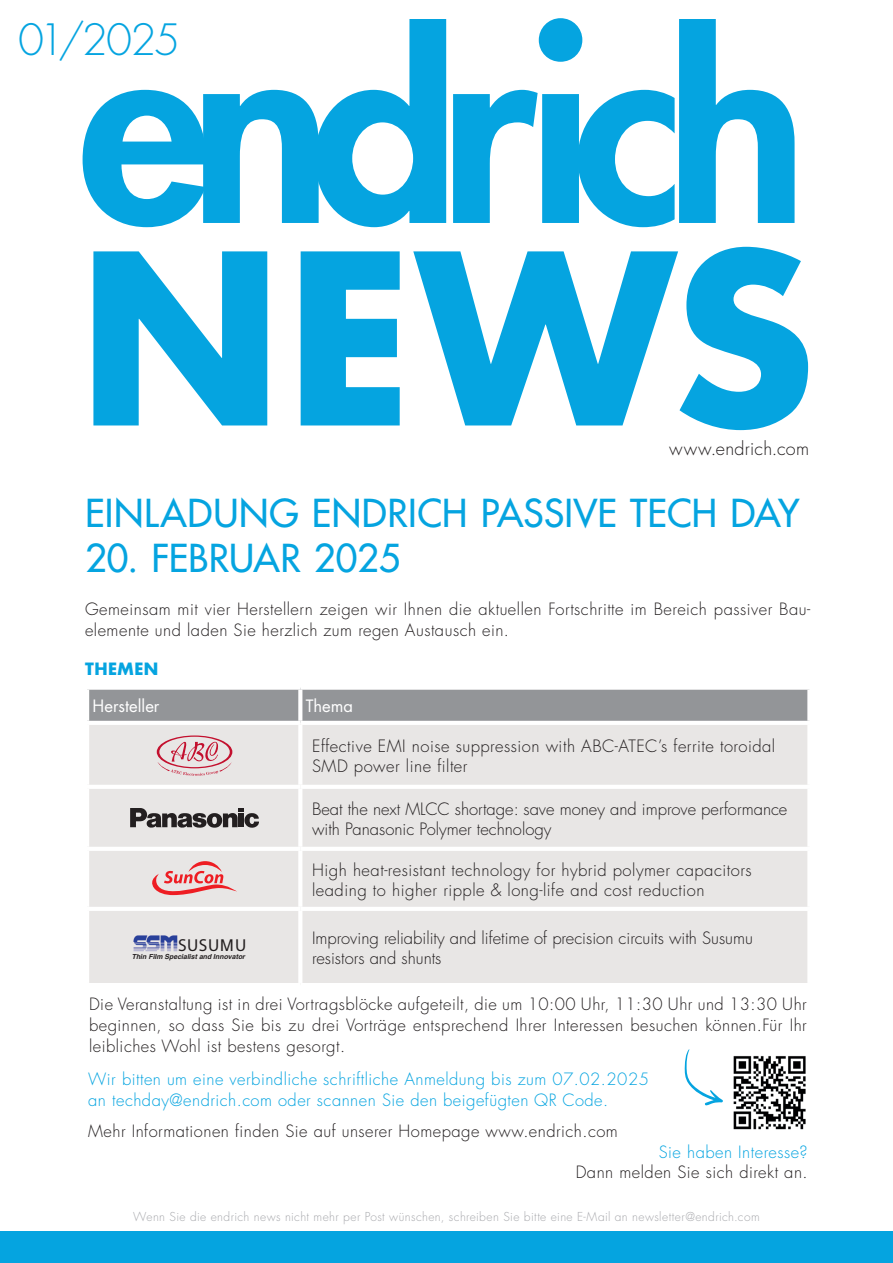
<style>
.page{position:relative;width:893px;height:1263px;background:#fff}
.page>*{position:absolute;margin:0;border:0;box-sizing:border-box;transform-origin:0 0}
.t1{font:800 262.5px "Futura LT Pro";letter-spacing:-.075em;color:#05a4e0}
.t2{font:700 230.85px "Futura LT Pro";color:#05a4e0}
.t3{font:300 42px "Futura LT Pro";letter-spacing:-.045em;color:#05a4e0}
.t4{font:500 37.5px "Futura LT Pro";letter-spacing:.005em;color:#05a4e0}
.t5{font:300 18px "Futura LT Pro";letter-spacing:.015em;color:#231f20}
.t6{font:17.4px "Myriad";color:#231f20}
.t7{font:300 16.65px/20px "Futura LT Pro";letter-spacing:.03em;color:#231f20}
.t8{font:300 16.65px/20px "Futura LT Pro";letter-spacing:.01em;color:#231f20}
.t9{font:16.65px "Futura LT Pro";color:#fff}
.t10{font:300 16.5px/21px "Futura LT Pro";letter-spacing:.03em;color:#231f20}
.t11{font:300 16.5px/21px "Futura LT Pro";letter-spacing:.03em;color:#05a4e0}
.t12{font:700 16.5px "Futura LT Pro";letter-spacing:.03em;color:#05a4e0}
.t13{font:300 12px "Futura LT Pro";letter-spacing:.03em;color:#a8a9ad}
.t14{font:italic 700 6.9px "Helvetica";color:#231f20}
.s1{font-family:"Helvetica";font-size:16.35px}
</style>
<div class="page">
<div style="left:0;top:1231px;width:893px;height:32px;background:#05a4e0"></div>
<img style="left:734px;top:1056px;width:72px;height:74px">
<div style="left:89px;top:690px;width:718px;height:31px;background:#939598"></div>
<div style="left:89px;top:725px;width:718px;height:258px;background:#e8e6e5"></div>
<svg style="left:298px;top:690px;width:4px;height:31px"></svg>
<svg style="left:807px;top:690px;width:2px;height:31px"></svg>
<hr style="left:298px;top:725px;width:4px;height:60px;background:#fff">
<hr style="left:85px;top:785px;width:215px;height:4px;background:#fff">
<hr style="left:300px;top:785px;width:511px;height:4px;background:#fff">
<hr style="left:298px;top:789px;width:4px;height:58px;background:#fff">
<hr style="left:85px;top:847px;width:215px;height:4px;background:#fff">
<hr style="left:300px;top:847px;width:511px;height:4px;background:#fff">
<hr style="left:298px;top:851px;width:4px;height:56px;background:#fff">
<hr style="left:85px;top:907px;width:215px;height:4px;background:#fff">
<hr style="left:300px;top:907px;width:511px;height:4px;background:#fff">
<hr style="left:298px;top:911px;width:4px;height:72px;background:#fff">
<svg style="left:157px;top:735px;width:75px;height:41px;background:#e0bbc0"></svg>
<svg style="left:152px;top:861px;width:85px;height:34px;background:#e9b1b2"></svg>
<img style="left:133px;top:934px;width:44px;height:17px">
<svg style="left:130px;top:808px;width:129px;height:20px;background:#7d7a7a"></svg>
<svg style="left:684px;top:1049px;width:39px;height:56px"></svg>
<h1 class="t1" style="left:79px;top:-73px;width:730px">endrich</h1>
<h2 class="t2" style="left:79px;top:161px;width:738px">NEWS</h2>
<h3 class="t3" style="left:18px;top:12px;width:164px">01/2025</h3>
<p class="t5" style="left:669px;top:436px;width:142px">www.endrich.com</p>
<h3 class="t4" style="left:85px;top:485px;width:716px">EINLADUNG ENDRICH PASSIVE TECH DAY</h3>
<h3 class="t4" style="left:85px;top:530px;width:317px">20. FEBRUAR 2025</h3>
<p class="t10" style="left:85px;top:599px;width:727px">Gemeinsam mit vier Herstellern zeigen wir Ihnen die aktuellen Fortschritte im Bereich passiver Bau&shy;elemente und laden Sie herzlich zum regen Austausch ein.</p>
<p class="t12" style="left:85px;top:656px;width:75px">THEMEN</p>
<p class="t9" style="left:93px;top:694px;width:68px">Hersteller</p>
<p class="t9" style="left:306px;top:694px;width:49px">Thema</p>
<p class="t7" style="left:312px;top:736px;width:465px">Effective EMI noise suppression with ABC-ATEC’s ferrite toroidal<br>SMD power line filter</p>
<p class="t8" style="left:312px;top:799px;width:477px">Beat the next MLCC shortage: save money and improve performance with Panasonic Polymer technology</p>
<p class="t7" style="left:312px;top:860px;width:441px">High heat-resistant technology for hybrid polymer capacitors leading to higher ripple &amp; long-life and cost reduction</p>
<p class="t8" style="left:312px;top:928px;width:442px">Improving reliability and lifetime of precision circuits with Susumu resistors and shunts</p>
<p class="t6" style="left:178px;top:937px;width:70px">SUSU<span class="s1">M</span>U</p>
<p class="t14" style="left:132px;top:952px;width:115px">Thin Film Specialist and Innovator</p>
<p class="t10" style="left:89px;top:993px;width:719px;text-align:justify">Die Veranstaltung ist in drei Vortragsblöcke aufgeteilt, die um 10:00 Uhr, 11:30 Uhr und 13:30 Uhr beginnen, so dass Sie bis zu drei Vorträge entsprechend Ihrer Interessen besuchen können.Für Ihr leibliches Wohl ist bestens gesorgt.</p>
<p class="t11" style="left:88px;top:1068px;width:562px">Wir bitten um eine verbindliche schriftliche Anmeldung bis zum 07.02.2025 an techday@endrich.com oder scannen Sie den beigefügten QR Code.</p>
<p class="t10" style="left:88px;top:1121px;width:531px">Mehr Informationen finden Sie auf unserer Homepage www.endrich.com</p>
<p class="t11" style="left:659px;top:1142px;width:150px">Sie haben Interesse?</p>
<p class="t10" style="left:576px;top:1161px;width:234px">Dann melden Sie sich direkt an.</p>
<p class="t13" style="left:133px;top:1209px;width:628px">Wenn Sie die endrich news nicht mehr per Post wünschen, schreiben Sie bitte eine E-Mail an newsletter@endrich.com</p>
</div>
